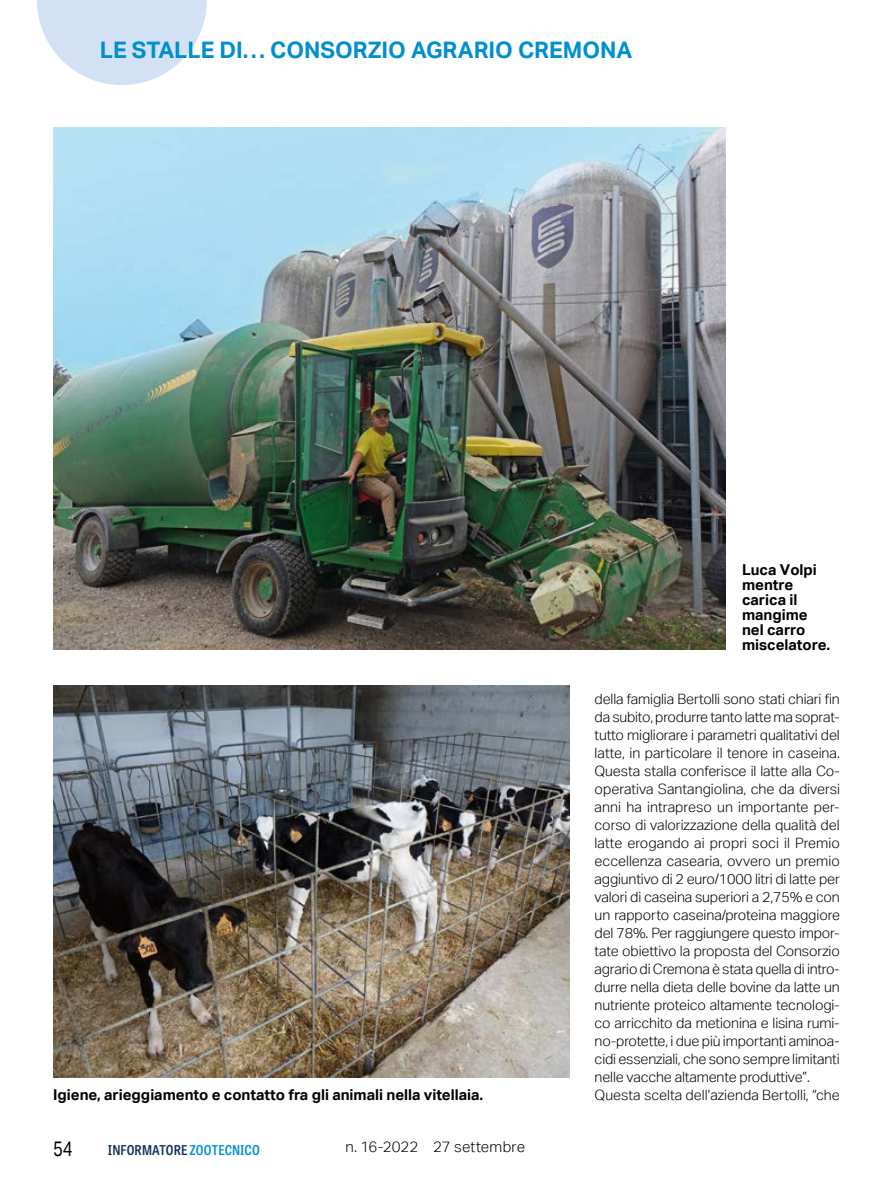
<style>
.page{position:relative;width:893px;height:1191px;background:#fff}
.page>*{position:absolute;margin:0;border:0;box-sizing:border-box;transform-origin:0 0}
.t1{font:700 22.65px "Aktiv Grotesk";color:#008fcf}
.t2{font:21px "Aktiv Grotesk";color:#000;scale:.8 1}
.iz20_didascalia{font:700 15px/15px "Aktiv Grotesk";color:#000}
.t3{font:300 15px "Aktiv Grotesk";color:#000}
.iz20_testo{font:300 14.25px/18px "Aktiv Grotesk";letter-spacing:-.01em;color:#000;text-align:justify}
.t4{font:600 semi-condensed 13.5px "Tablet Gothic";letter-spacing:.01em;color:#122e5c}
.s1{color:#008fcf}
</style>
<div class="page">
<img style="left:53px;top:128px;width:672px;height:522px">
<img style="left:53px;top:686px;width:516px;height:391px">
<svg style="left:37px;top:0;width:170px;height:85px"></svg>
<h1 class="t1" style="left:100px;top:36px;width:534px">LE STALLE DI… CONSORZIO AGRARIO CREMONA</h1>
<p class="iz20_didascalia" style="left:742px;top:561px;width:90px">Luca Volpi mentre carica il mangime nel carro miscelatore.</p>
<p class="iz20_testo" style="left:595px;top:690px;width:247px">della famiglia Bertolli sono stati chiari fin da subito, produrre tanto latte ma soprat&shy;tutto migliorare i parametri qualitativi del latte, in particolare il tenore in caseina.<br>Questa stalla conferisce il latte alla Co&shy;operativa Santangiolina, che da diversi anni ha intrapreso un importante per&shy;corso di valorizzazione della qualità del latte erogando ai propri soci il Premio eccellenza casearia, ovvero un premio aggiuntivo di 2 euro/1000 litri di latte per valori di caseina superiori a 2,75% e con un rapporto caseina/proteina maggiore del 78%. Per raggiungere questo impor&shy;tate obiettivo la proposta del Consorzio agrario di Cremona è stata quella di intro&shy;durre nella dieta delle bovine da latte un nutriente proteico altamente tecnologi&shy;co arricchito da metionina e lisina rumi&shy;no-protette, i due più importanti aminoa&shy;cidi essenziali, che sono sempre limitanti nelle vacche altamente produttive”.</p>
<p class="iz20_didascalia" style="left:53px;top:1086px;width:432px">Igiene, arieggiamento e contatto fra gli animali nella vitellaia.</p>
<p class="iz20_testo" style="left:595px;top:1086px;width:247px">Questa scelta dell’azienda Bertolli, “che</p>
<h2 class="t2" style="left:53px;top:1136px;width:26px">54</h2>
<p class="t4" style="left:108px;top:1141px;width:153px">INFORMATORE <span class="s1">ZOOTECNICO</span></p>
<p class="t3" style="left:345px;top:1138px;width:181px">n. 16-2022 27 settembre</p>
</div>
